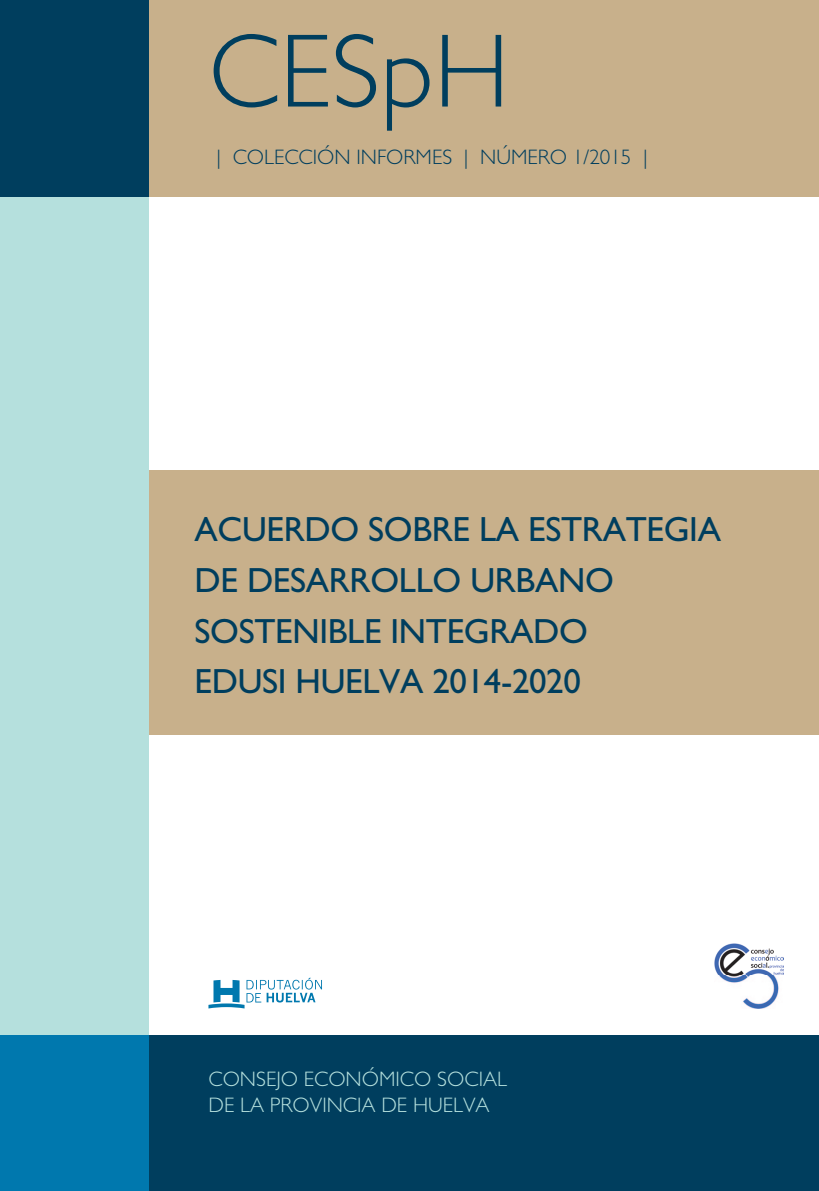
<style>
.page{position:relative;width:819px;height:1191px;background:#fff}
.page>*{position:absolute;margin:0;border:0;box-sizing:border-box;transform-origin:0 0}
.t1{font:300 105px "Gill Sans";color:#003e5e}
.t2{font:35px/50.8px "Gill Sans";letter-spacing:-.01em;color:#003e5e}
.t3{font:300 21px/25.2px "Gill Sans";color:#b5e0dd}
.t4{font:300 21px "Gill Sans";color:#003e5e}
</style>
<div class="page">
<div style="left:0;top:470px;width:819px;height:264px;background:#c8b08b"></div>
<div style="left:0;top:0;width:819px;height:196px;background:#c8b08b"></div>
<div style="left:0;top:0;width:149px;height:1191px;background:#b5e0dd"></div>
<div style="left:0;top:1035px;width:819px;height:156px;background:#003e5e"></div>
<div style="left:0;top:0;width:149px;height:196px;background:#003e5e"></div>
<img style="left:714px;top:943px;width:69px;height:65px">
<svg style="left:208px;top:977px;width:114px;height:31px"></svg>
<div style="left:0;top:1035px;width:149px;height:156px;background:#0078ae"></div>
<h1 class="t1" style="left:208px;top:12px;width:302px">CESpH</h1>
<p class="t4" style="left:216px;top:145px;width:433px">| COLECCIÓN INFORMES | NÚMERO 1/2015 |</p>
<p class="t2" style="left:194px;top:503px;width:528px">ACUERDO SOBRE LA ESTRATEGIA<br>DE DESARROLLO URBANO<br>SOSTENIBLE INTEGRADO<br>EDUSI HUELVA 2014-2020</p>
<p class="t3" style="left:208px;top:1066px;width:300px">CONSEJO ECONÓMICO SOCIAL<br>DE LA PROVINCIA DE HUELVA</p>
</div>
